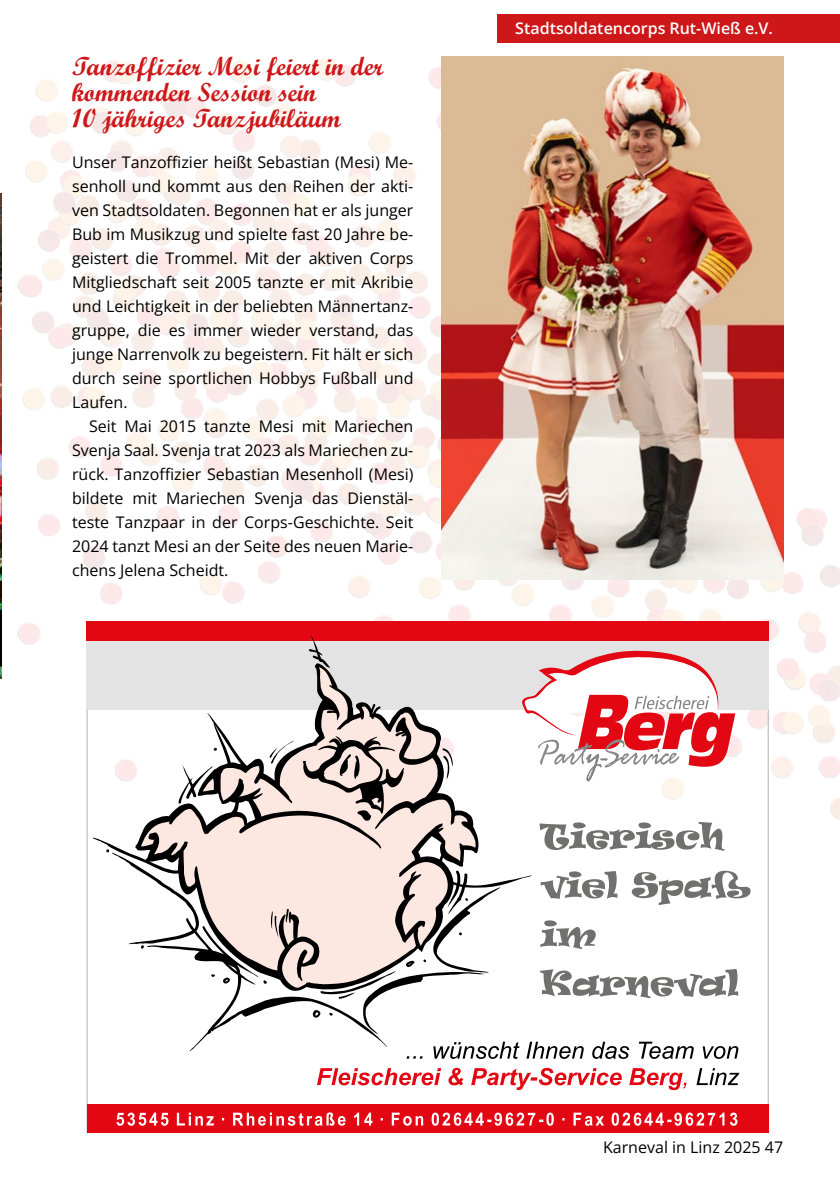
<style>
.page{position:relative;width:840px;height:1191px;background:#fff}
.page>*{position:absolute;margin:0;border:0;box-sizing:border-box;transform-origin:0 0}
.t1{font:26px/26px "Script MT Bold";color:#cd1719}
.t2{font:16px/24px "Open Sans";color:#000;text-align:justify}
.t3{font:600 16px "Open Sans";color:#fff}
</style>
<div class="page">
<img style="left:17px;top:57px;width:822px;height:839px">
<div style="left:497px;top:15px;width:342px;height:28px;background:#cd1719"></div>
<div style="left:87px;top:640px;width:681px;height:70px;background:#e3e3e3"></div>
<div style="left:87px;top:621px;width:681px;height:19px;background:#e30613"></div>
<div style="left:87px;top:1103px;width:681px;height:29px;background:#e30613"></div>
<svg style="left:116px;top:1112px;width:621px;height:13px"></svg>
<svg style="left:308px;top:635px;width:21px;height:28px"></svg>
<svg style="left:93px;top:663px;width:438px;height:233px"></svg>
<svg style="left:141px;top:667px;width:335px;height:220px"></svg>
<svg style="left:442px;top:747px;width:10px;height:32px"></svg>
<svg style="left:269px;top:740px;width:25px;height:23px"></svg>
<svg style="left:178px;top:724px;width:77px;height:99px"></svg>
<svg style="left:302px;top:736px;width:103px;height:85px;background:#b3a49f"></svg>
<svg style="left:418px;top:836px;width:23px;height:23px"></svg>
<svg style="left:112px;top:852px;width:275px;height:199px"></svg>
<svg style="left:149px;top:857px;width:30px;height:14px"></svg>
<svg style="left:285px;top:908px;width:4px;height:14px"></svg>
<svg style="left:270px;top:911px;width:8px;height:27px"></svg>
<svg style="left:141px;top:942px;width:5px;height:6px"></svg>
<svg style="left:228px;top:964px;width:9px;height:7px"></svg>
<svg style="left:211px;top:973px;width:4px;height:4px"></svg>
<svg style="left:263px;top:979px;width:4px;height:5px"></svg>
<svg style="left:222px;top:977px;width:8px;height:6px"></svg>
<svg style="left:312px;top:887px;width:188px;height:147px"></svg>
<svg style="left:317px;top:1041px;width:421px;height:49px"></svg>
<svg style="left:539px;top:821px;width:211px;height:84px"></svg>
<svg style="left:540px;top:920px;width:197px;height:78px"></svg>
<svg style="left:520px;top:650px;width:215px;height:133px"></svg>
<img style="left:0;top:194px;width:1px;height:484px">
<img style="left:441px;top:57px;width:341px;height:522px">
<h1 class="t1" style="left:72px;top:53px;width:312px">Tanzoffizier Mesi feiert in der kommenden Session sein<br>10 jähriges Tanzjubiläum</h1>
<p class="t2" style="left:72px;top:150px;width:343px">Unser Tanzoffizier heißt Sebastian (Mesi) Me&shy;senholl und kommt aus den Reihen der akti&shy;ven Stadtsoldaten. Begonnen hat er als junger Bub im Musikzug und spielte fast 20 Jahre be&shy;geistert die Trommel. Mit der aktiven Corps Mitgliedschaft seit 2005 tanzte er mit Akribie und Leichtigkeit in der beliebten Männertanz&shy;gruppe, die es immer wieder verstand, das junge Narrenvolk zu begeistern. Fit hält er sich durch seine sportlichen Hobbys Fußball und Laufen.</p>
<p class="t2" style="left:72px;top:414px;width:343px;text-indent:17px">Seit Mai 2015 tanzte Mesi mit Mariechen Svenja Saal. Svenja trat 2023 als Mariechen zu&shy;rück. Tanzoffizier Sebastian Mesenholl (Mesi) bildete mit Mariechen Svenja das Dienstäl&shy;teste Tanzpaar in der Corps-Geschichte. Seit 2024 tanzt Mesi an der Seite des neuen Marie&shy;chens Jelena Scheidt.</p>
<p class="t3" style="left:515px;top:17px;width:259px">Stadtsoldatencorps Rut-Wieß e.V.</p>
<p class="t2" style="left:602px;top:1134px;width:182px">Karneval in Linz 2025 47</p>
</div>
